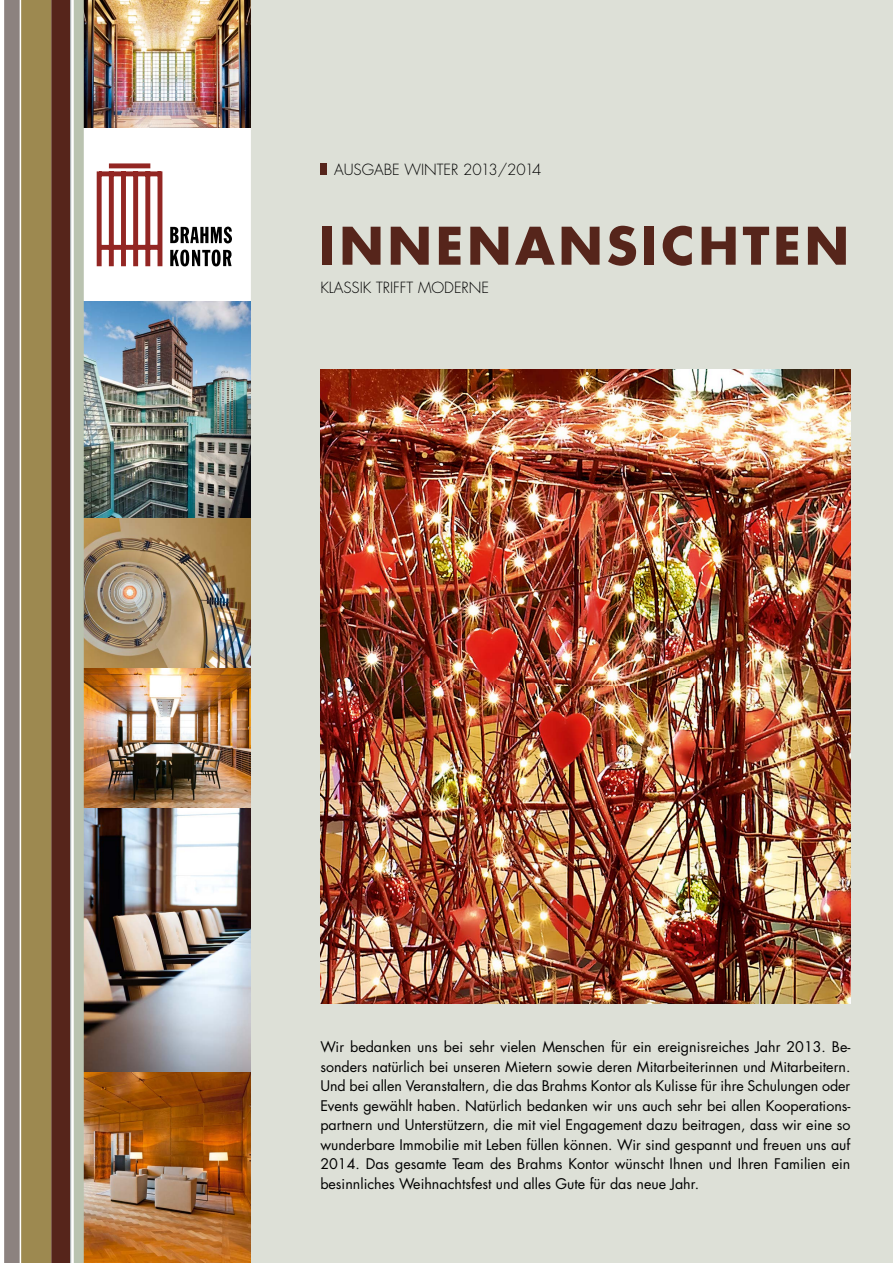
<style>
.page{position:relative;width:893px;height:1263px;background:#fff}
.page>*{position:absolute;margin:0;border:0;box-sizing:border-box;transform-origin:0 0}
.t1{font:700 50.4px "Futura";letter-spacing:.075em;color:#56251b}
.t2{font:300 15px "Futura";color:#000}
.t3{font:14.25px/19.5px "Futura";color:#000;text-align:justify}
</style>
<div class="page">
<div style="left:251px;top:0;width:642px;height:1263px;background:#dde0d7"></div>
<img style="left:84px;top:668px;width:167px;height:595px">
<div style="left:21px;top:0;width:30px;height:1263px;background:#9d8950"></div>
<img style="left:84px;top:302px;width:167px;height:217px">
<img style="left:84px;top:519px;width:167px;height:149px">
<img style="left:84px;top:0;width:167px;height:128px">
<div style="left:320px;top:163px;width:7px;height:12px;background:#56251b"></div>
<div style="left:3px;top:0;width:17px;height:1263px;background:#8c827f"></div>
<hr style="left:3px;top:0;width:1px;height:1263px;background:#fff">
<hr style="left:68px;top:0;width:4px;height:1263px;background:#abafb2">
<hr style="left:71px;top:0;width:2px;height:1263px;background:#fff">
<div style="left:75px;top:0;width:8px;height:1263px;background:#bac3b0"></div>
<hr style="left:82px;top:0;width:2px;height:1263px;background:#bac3b0">
<hr style="left:74px;top:0;width:1px;height:1263px;background:#bac3b0">
<div style="left:52px;top:0;width:17px;height:1263px;background:#56251b"></div>
<hr style="left:68px;top:0;width:2px;height:1263px;background:#56251b">
<hr style="left:51px;top:0;width:2px;height:1263px;background:#56251b">
<svg style="left:170px;top:250px;width:62px;height:16px"></svg>
<svg style="left:170px;top:227px;width:62px;height:16px"></svg>
<div style="left:97px;top:171px;width:5px;height:95px;background:#932623"></div>
<div style="left:109px;top:163px;width:41px;height:5px;background:#932623"></div>
<div style="left:99px;top:171px;width:62px;height:5px;background:#932623"></div>
<div style="left:99px;top:245px;width:62px;height:5px;background:#932623"></div>
<hr style="left:158px;top:171px;width:4px;height:95px;background:#932623">
<div style="left:145px;top:171px;width:5px;height:95px;background:#932623"></div>
<div style="left:121px;top:171px;width:5px;height:95px;background:#932623"></div>
<div style="left:133px;top:171px;width:5px;height:95px;background:#932623"></div>
<div style="left:109px;top:171px;width:5px;height:95px;background:#932623"></div>
<img style="left:320px;top:370px;width:530px;height:633px">
<p class="t2" style="left:334px;top:160px;width:209px">AUSGABE WINTER 2013/2014</p>
<h1 class="t1" style="left:319px;top:211px;width:531px">INNENANSICHTEN</h1>
<p class="t2" style="left:320px;top:278px;width:170px">KLASSIK TRIFFT MODERNE</p>
<p class="t3" style="left:320px;top:1037px;width:532px">Wir bedanken uns bei sehr vielen Menschen für ein ereignisreiches Jahr 2013. Be&shy;sonders natürlich bei unseren Mietern sowie deren Mitarbeiterinnen und Mitarbeitern.<br>Und bei allen Veranstaltern, die das Brahms Kontor als Kulisse für ihre Schulungen oder Events gewählt haben. Natürlich bedanken wir uns auch sehr bei allen Kooperations&shy;partnern und Unterstützern, die mit viel Engagement dazu beitragen, dass wir eine so wunderbare Immobilie mit leben füllen können. Wir sind gespannt und freuen uns auf 2014. Das gesamte Team des Brahms Kontor wünscht Ihnen und Ihren Familien ein besinnliches Weihnachtsfest und alles Gute für das neue Jahr.</p>
</div>
